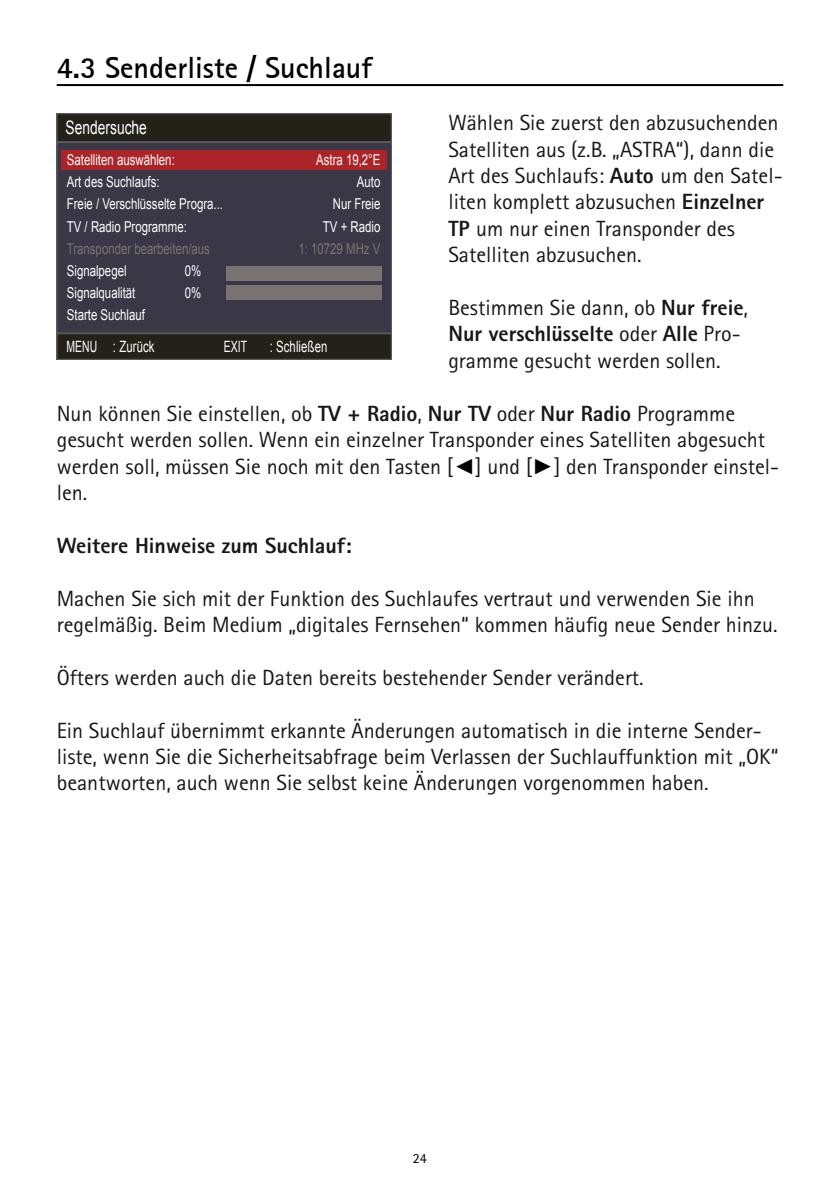
<style>
.page{position:relative;width:840px;height:1191px;background:#fff}
.page>*{position:absolute;margin:0;border:0;box-sizing:border-box;transform-origin:0 0}
.t1{font:700 30px "Libre Sans Serif S Si";color:#000}
.t2{font:22px/26.4px "Rotis Sans Serif";color:#18161a}
.t3{font:800 22px "Rotis Sans Serif";color:#18161a}
.t4{font:18.6px "Arial";color:#fff;scale:.74 1}
.t5{font:15.6px "Arial";letter-spacing:.005em;color:#fff;scale:.67 1}
.t6{font:15.6px "Arial";letter-spacing:.005em;color:#fff;scale:.73 1}
.t7{font:15px/22.2px "Arial";color:#fff;scale:.76 1}
.t8{font:15px "Arial";color:#797472;scale:.76 1}
.t9{font:14px "Rotis Sans Serif";color:#000}
.s1{font-weight:800}
.s2{font-family:"Times New Roman";color:#000}
</style>
<div class="page">
<hr style="left:57px;top:84px;width:725px;height:2px;background:#000">
<div style="left:57px;top:113px;width:334px;height:29px;background:#242119"></div>
<div style="left:57px;top:113px;width:334px;height:30px;border:2px solid #5d585b"></div>
<div style="left:57px;top:142px;width:334px;height:191px;background:#3a3747"></div>
<div style="left:57px;top:141px;width:334px;height:193px;border:2px solid #5d585b"></div>
<div style="left:57px;top:333px;width:334px;height:26px;background:#242119"></div>
<div style="left:57px;top:332px;width:334px;height:27px;border:2px solid #5d585b"></div>
<div style="left:61px;top:151px;width:325px;height:19px;background:#ac2427"></div>
<div style="left:227px;top:266px;width:155px;height:15px;background:#797472"></div>
<div style="left:227px;top:285px;width:155px;height:15px;background:#797472"></div>
<h1 class="t1" style="left:57px;top:49px;width:316px">4.3 Senderliste / Suchlauf</h1>
<p class="t2" style="left:448px;top:109px;width:335px">Wählen Sie zuerst den abzusuchenden Satelliten aus (z.B. „ASTRA“), dann die Art des Suchlaufs: <span class="s1">Auto</span> um den Satel&shy;liten komplett abzusuchen <span class="s1">Einzelner TP</span> um nur einen Transponder des Satelliten abzusuchen.</p>
<p class="t2" style="left:448px;top:294px;width:301px">Bestimmen Sie dann, ob <span class="s1">Nur freie</span>,<br><span class="s1">Nur verschlüsselte</span> oder <span class="s1">Alle</span> Pro&shy;gramme gesucht werden sollen.</p>
<p class="t2" style="left:57px;top:400px;width:723px">Nun können Sie einstellen, ob <span class="s1">TV + Radio</span>, <span class="s1">Nur TV</span> oder <span class="s1">Nur Radio</span> Programme gesucht werden sollen. Wenn ein einzelner Transponder eines Satelliten abgesucht werden soll, müssen Sie noch mit den Tasten [<span class="s2">◄</span>] und [<span class="s2">►</span>] den Transponder einstel&shy;len.</p>
<p class="t3" style="left:57px;top:531px;width:296px">Weitere Hinweise zum Suchlauf:</p>
<p class="t2" style="left:57px;top:585px;width:722px">Machen Sie sich mit der Funktion des Suchlaufes vertraut und verwenden Sie ihn regelmäßig. Beim Medium „digitales Fernsehen“ kommen häufig neue Sender hinzu.</p>
<p class="t2" style="left:57px;top:664px;width:588px">Öfters werden auch die Daten bereits bestehender Sender verändert.</p>
<p class="t2" style="left:57px;top:717px;width:722px">Ein Suchlauf übernimmt erkannte Änderungen automatisch in die interne Sender&shy;liste, wenn Sie die Sicherheitsabfrage beim Verlassen der Suchlauffunktion mit „OK“ beantworten, auch wenn Sie selbst keine Änderungen vorgenommen haben.</p>
<p class="t4" style="left:66px;top:115px;width:111px">Sendersuche</p>
<p class="t7" style="left:67px;top:149px;width:207px">Satelliten auswählen:<br>Art des Suchlaufs:<br>Freie / Verschlüsselte Progra...<br>TV / Radio Programme:</p>
<p class="t8" style="left:67px;top:239px;width:190px">Transponder bearbeiten/aus</p>
<p class="t7" style="left:67px;top:260px;width:104px">Signalpegel<br>Signalqualität<br>Starte Suchlauf</p>
<p class="t7" style="left:185px;top:260px;width:23px">0%<br>0%</p>
<p class="t7" style="left:316px;top:149px;width:86px;text-align:right">Astra 19,2°E<br>Auto<br>Nur Freie<br>TV + Radio</p>
<p class="t8" style="left:298px;top:239px;width:109px">1: 10729 MHz V</p>
<p class="t5" style="left:66px;top:336px;width:133px">MENU : Zurück</p>
<p class="t5" style="left:223px;top:336px;width:36px">EXIT</p>
<p class="t6" style="left:269px;top:336px;width:80px">: Schließen</p>
<p class="t9" style="left:413px;top:1149px;width:15px">24</p>
</div>
